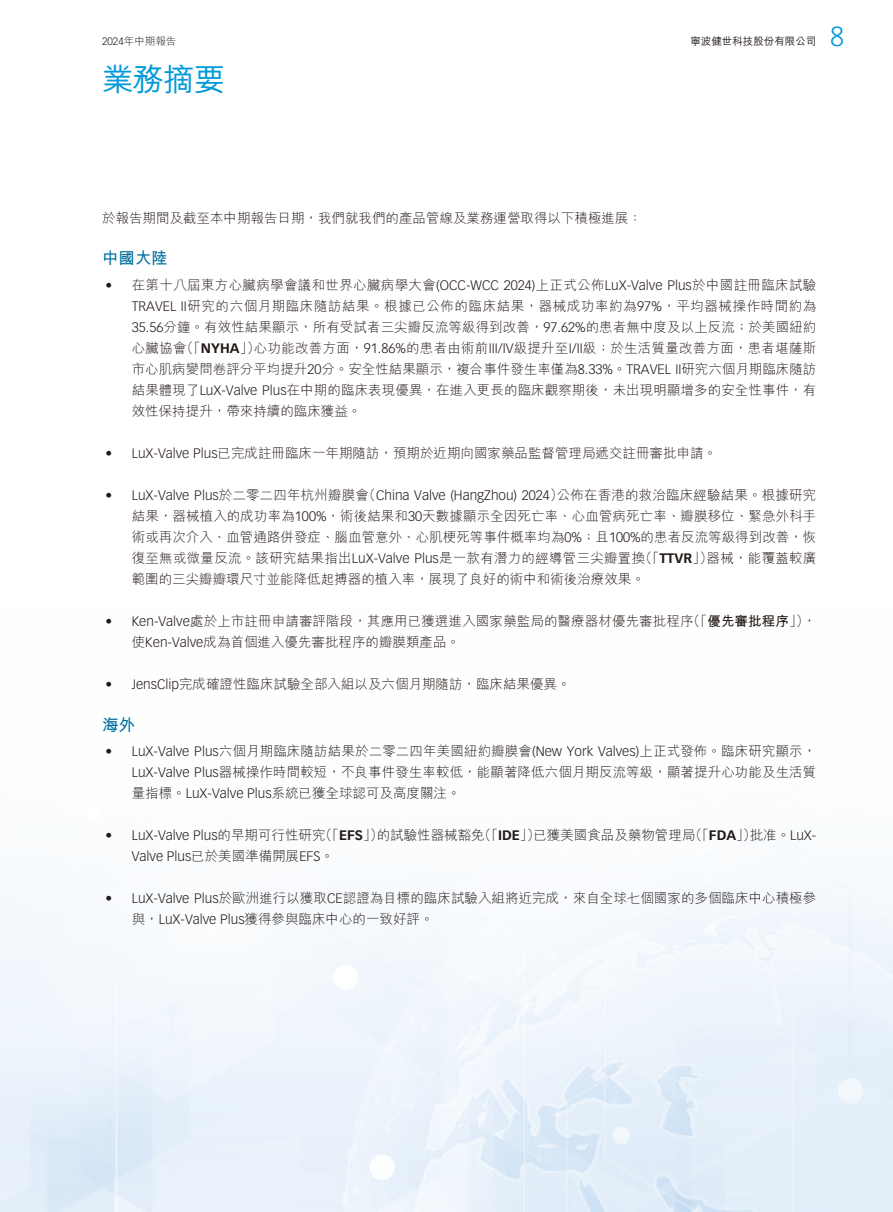
<style>
.page{position:relative;width:893px;height:1212px;background:#fff}
.page>*{position:absolute;margin:0;border:0;box-sizing:border-box;transform-origin:0 0}
.t1{font:500 31.5px "M Hei HK";color:#009ad9}
.t2{font:300 27px "Vectora LT Std";color:#009ad9}
.t3{font:700 16.5px "M Hei HK";color:#00709e}
.t4{font:300 13.5px/21px "M Hei HK";letter-spacing:.005em;color:#231916}
.t5{font:300 13.5px "Vectora LT Std";color:#231916}
.t6{font:300 13.5px "M Hei HK";letter-spacing:.025em;color:#231916}
.t7{font:700 13.5px "M Hei HK";letter-spacing:.01em;color:#231916}
.t8{font:500 10.5px "M Hei HK";color:#231916}
.t9{font:300 10.5px "M Hei HK";color:#231916}
.s1{font-family:"Vectora LT Std"}
.s2{font-family:"Vectora LT Std";font-weight:700}
.s3{font-family:"M Hei HK"}
.s4{font-weight:300}
</style>
<div class="page">
<p class="t9" style="left:102px;top:34px;width:76px"><span class="s1">2024</span>年中期報告</p>
<h1 class="t1" style="left:102px;top:56px;width:125px">業務摘要</h1>
<p class="t8" style="left:690px;top:33px;width:127px">寧波健世科技股份有限公司</p>
<h2 class="t2" style="left:830px;top:21px;width:16px">8</h2>
<p class="t4" style="left:102px;top:207px;width:541px">於報告期間及截至本中期報告日期，我們就我們的產品管線及業務運營取得以下積極進展：</p>
<p class="t3" style="left:102px;top:246px;width:67px">中國大陸</p>
<p class="t6" style="left:132px;top:275px;width:686px">在第十八屆東方心臟病學會議和世界心臟病學大會<span class="s1">(OCC-WCC 2024)</span>上正式公佈<span class="s1">LuX-Valve Plus</span>於中國註冊臨床試驗</p>
<p class="t5" style="left:105px;top:277px;width:8px">•</p>
<p class="t5" style="left:105px;top:445px;width:8px">•</p>
<p class="t5" style="left:105px;top:487px;width:8px">•</p>
<p class="t5" style="left:105px;top:613px;width:8px">•</p>
<p class="t4" style="left:132px;top:295px;width:686px;text-align:right"><span class="s1">TRAVEL II</span>研究的六個月期臨床隨訪結果。根據已公佈的臨床結果，器械成功率約為<span class="s1">97%</span>，平均器械操作時間約為<br><span class="s1">35.56</span>分鐘。有效性結果顯示，所有受試者三尖瓣反流等級得到改善，<span class="s1">97.62%</span>的患者無中度及以上反流；於美國紐約心功能改善方面，<span class="s1">91.86%</span>的患者由術前<span class="s1">III/IV</span>級提升至<span class="s1">I/II</span>級；於生活質量改善方面，患者堪薩斯</p>
<p class="t4" style="left:180px;top:337px;width:82px">（「<span class="s2">NYHA</span>」）</p>
<p class="t4" style="left:132px;top:337px;width:686px">心臟協會<br>市心肌病變問卷評分平均提升<span class="s1">20</span>分。安全性結果顯示，複合事件發生率僅為<span class="s1">8.33%</span>。<span class="s1">TRAVEL II</span>研究六個月期臨床隨訪結果體現了<span class="s1">LuX-Valve Plus</span>在中期的臨床表現優異，在進入更長的臨床觀察期後，未出現明顯增多的安全性事件，有效性保持提升，帶來持續的臨床獲益。</p>
<p class="t4" style="left:132px;top:442px;width:587px"><span class="s1">LuX-Valve Plus</span>已完成註冊臨床一年期隨訪，預期於近期向國家藥品監督管理局遞交註冊審批申請。</p>
<p class="t5" style="left:362px;top:487px;width:202px"><span class="s3">（</span>China Valve (HangZhou) 2024<span class="s3">）</span></p>
<p class="t5" style="left:132px;top:487px;width:239px">LuX-Valve Plus<span class="s3">於二零二四年杭州瓣膜會</span></p>
<p class="t4" style="left:557px;top:484px;width:261px">公佈在香港的救治臨床經驗結果。根據研究</p>
<p class="t4" style="left:132px;top:505px;width:686px;text-align:right">結果，器械植入的成功率為<span class="s1">100%</span>，術後結果和<span class="s1">30</span>天數據顯示全因死亡率、心血管病死亡率、瓣膜移位、緊急外科手術或再次介入、血管通路併發症、腦血管意外、心肌梗死等事件概率均為<span class="s1">0%</span>；且<span class="s1">100%</span>的患者反流等級得到改善，恢器械，能覆蓋較廣</p>
<p class="t4" style="left:639px;top:547px;width:76px">（「<span class="s2">TTVR</span>」）</p>
<p class="t4" style="left:132px;top:547px;width:515px">復至無或微量反流。該研究結果指出<span class="s1">LuX-Valve Plus</span>是一款有潛力的經導管三尖瓣置換範圍的三尖瓣瓣環尺寸並能降低起搏器的植入率，展現了良好的術中和術後治療效果。</p>
<p class="t7" style="left:687px;top:611px;width:131px"><span class="s4">（「</span>優先審批程序 <span class="s4">，(「</span></p>
<p class="t4" style="left:132px;top:610px;width:563px"><span class="s1">Ken-Valve</span>處於上市註冊申請審評階段，其應用已獲選進入國家藥監局的醫療器材優先審批程序</p>
<p class="t4" style="left:132px;top:631px;width:330px">使<span class="s1">Ken-Valve</span>成為首個進入優先審批程序的瓣膜類產品。</p>
<p class="t4" style="left:132px;top:673px;width:440px"><span class="s1">JensClip</span>完成確證性臨床試驗全部入組以及六個月期隨訪，臨床結果優異。</p>
<p class="t5" style="left:105px;top:676px;width:8px">•</p>
<p class="t3" style="left:102px;top:712px;width:34px">海外</p>
<p class="t4" style="left:132px;top:740px;width:686px"><span class="s1">LuX-Valve Plus</span>六個月期臨床隨訪結果於二零二四年美國紐約瓣膜會<span class="s1">(New York Valves)</span>上正式發佈。臨床研究顯示，</p>
<p class="t5" style="left:105px;top:743px;width:8px">•</p>
<p class="t5" style="left:105px;top:827px;width:8px">•</p>
<p class="t5" style="left:105px;top:890px;width:8px">•</p>
<p class="t4" style="left:132px;top:761px;width:686px"><span class="s1">LuX-Valve Plus</span>器械操作時間較短，不良事件發生率較低，能顯著降低六個月期反流等級，顯著提升心功能及生活質量指標。<span class="s1">LuX-Valve Plus</span>系統已獲全球認可及高度關注。</p>
<p class="t4" style="left:319px;top:824px;width:66px">（「<span class="s2">EFS</span>」）</p>
<p class="t4" style="left:478px;top:824px;width:64px">（「<span class="s2">IDE</span>」）</p>
<p class="t4" style="left:533px;top:824px;width:163px">已獲美國食品及藥物管理局</p>
<p class="t4" style="left:689px;top:824px;width:69px">（「<span class="s2">FDA</span>」）</p>
<p class="t4" style="left:377px;top:824px;width:109px">的試驗性器械豁免</p>
<p class="t5" style="left:132px;top:827px;width:195px">LuX-Valve Plus<span class="s3">的早期可行性研究</span></p>
<p class="t5" style="left:750px;top:827px;width:68px"><span class="s3">批准。</span>LuX-</p>
<p class="t5" style="left:132px;top:848px;width:204px">Valve Plus<span class="s3">已於美國準備開展</span>EFS<span class="s3">。</span></p>
<p class="t4" style="left:132px;top:887px;width:686px"><span class="s1">LuX-Valve Plus</span>於歐洲進行以獲取<span class="s1">CE</span>認證為目標的臨床試驗入組將近完成，來自全球七個國家的多個臨床中心積極參</p>
<p class="t4" style="left:132px;top:908px;width:303px">與，<span class="s1">LuX-Valve Plus</span>獲得參與臨床中心的一致好評。</p>
</div>
